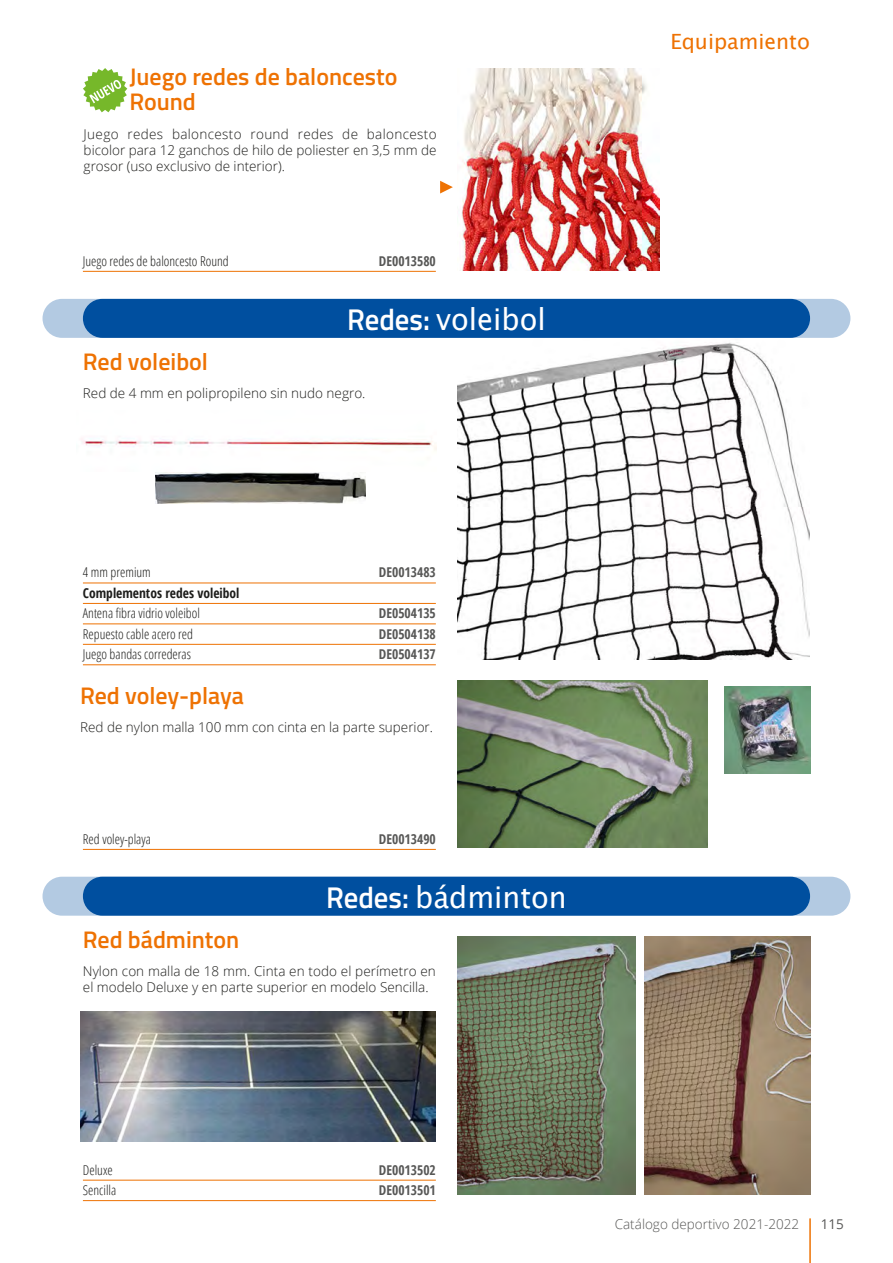
<style>
.page{position:relative;width:893px;height:1263px;background:#fff}
.page>*{position:absolute;margin:0;border:0;box-sizing:border-box;transform-origin:0 0}
.t1{font:30px "Lucida Grande";color:#fff;scale:.96 1}
.t2{font:600 24px/25.5px "Titillium Web";color:#ee7203}
.t3{font:21px "Lucida Grande";color:#ee7203}
.t4{font:300 13.5px/16.2px "Open Sans";color:#1d1d1b;text-align:justify}
.t5{font:300 13.5px "Open Sans Condensed";color:#1d1d1b}
.t6{font:700 13.5px "Open Sans Condensed";color:#575756}
.t7{font:300 13.5px "Open Sans";color:#575756}
.t8{font:700 13.5px "Open Sans Condensed";color:#1d1d1b}
.t9{font:13.5px "Open Sans";color:#575756}
.s1{font-family:"Titillium Web";font-weight:600}
</style>
<div class="page">
<img style="left:457px;top:343px;width:353px;height:316px">
<hr style="left:809px;top:1219px;width:2px;height:44px;background:#ee7203">
<svg style="left:83px;top:68px;width:44px;height:44px"></svg>
<hr style="left:83px;top:271px;width:353px;height:1px;background:#ee7203">
<div style="left:43px;top:299px;width:807px;height:39px;background:#b3cae2;border-radius:19px"></div>
<div style="left:83px;top:299px;width:727px;height:39px;background:#004f9f;border-radius:19px"></div>
<hr style="left:83px;top:583px;width:353px;height:1px;background:#ee7203">
<hr style="left:83px;top:603px;width:353px;height:1px;background:#ee7203">
<hr style="left:83px;top:624px;width:353px;height:1px;background:#ee7203">
<hr style="left:83px;top:644px;width:353px;height:1px;background:#ee7203">
<hr style="left:83px;top:664px;width:353px;height:1px;background:#ee7203">
<img style="left:81px;top:438px;width:356px;height:13px">
<img style="left:155px;top:472px;width:210px;height:31px">
<hr style="left:83px;top:849px;width:353px;height:1px;background:#ee7203">
<img style="left:457px;top:680px;width:251px;height:168px">
<img style="left:724px;top:687px;width:86px;height:87px">
<img style="left:460px;top:68px;width:199px;height:202px">
<div style="left:43px;top:877px;width:807px;height:39px;background:#b3cae2;border-radius:19px"></div>
<div style="left:83px;top:877px;width:727px;height:39px;background:#004f9f;border-radius:19px"></div>
<hr style="left:83px;top:1180px;width:353px;height:1px;background:#ee7203">
<hr style="left:83px;top:1200px;width:353px;height:1px;background:#ee7203">
<img style="left:80px;top:1011px;width:356px;height:130px">
<img style="left:457px;top:936px;width:178px;height:259px">
<img style="left:644px;top:936px;width:166px;height:259px">
<svg style="left:440px;top:181px;width:13px;height:12px"></svg>
<h2 class="t2" style="left:129px;top:63px;width:269px">Juego redes de baloncesto<br>Round</h2>
<p class="t4" style="left:84px;top:127px;width:354px">Juego redes baloncesto round redes de baloncesto bicolor para 12 ganchos de hilo de poliester en 3,5 mm de grosor (uso exclusivo de interior).</p>
<p class="t5" style="left:83px;top:255px;width:147px">Juego redes de baloncesto Round</p>
<p class="t6" style="left:379px;top:255px;width:59px">DE0013580</p>
<h1 class="t1" style="left:347px;top:306px;width:208px"><span class="s1">Redes:</span> voleibol</h1>
<h2 class="t2" style="left:83px;top:348px;width:127px">Red voleibol</h2>
<p class="t4" style="left:83px;top:386px;width:284px">Red de 4 mm en polipropileno sin nudo negro.</p>
<p class="t5" style="left:83px;top:567px;width:69px">4 mm premium</p>
<p class="t6" style="left:379px;top:567px;width:59px">DE0013483</p>
<p class="t8" style="left:83px;top:587px;width:158px">Complementos redes voleibol</p>
<p class="t5" style="left:83px;top:608px;width:118px">Antena fibra vidrio voleibol</p>
<p class="t6" style="left:379px;top:608px;width:59px">DE0504135</p>
<p class="t5" style="left:83px;top:628px;width:112px">Repuesto cable acero red</p>
<p class="t6" style="left:379px;top:628px;width:59px">DE0504138</p>
<p class="t5" style="left:83px;top:649px;width:110px">Juego bandas correderas</p>
<p class="t6" style="left:379px;top:649px;width:59px">DE0504137</p>
<h2 class="t2" style="left:80px;top:682px;width:165px">Red voley-playa</h2>
<p class="t4" style="left:80px;top:720px;width:354px">Red de nylon malla 100 mm con cinta en la parte superior.</p>
<p class="t5" style="left:83px;top:833px;width:69px">Red voley-playa</p>
<p class="t6" style="left:379px;top:833px;width:59px">DE0013490</p>
<h1 class="t1" style="left:326px;top:884px;width:252px"><span class="s1">Redes:</span> bádminton</h1>
<h2 class="t2" style="left:83px;top:926px;width:158px">Red bádminton</h2>
<p class="t4" style="left:83px;top:964px;width:354px">Nylon con malla de 18 mm. Cinta en todo el perímetro en el modelo Deluxe y en parte superior en modelo Sencilla.</p>
<h3 class="t3" style="left:670px;top:33px;width:141px">Equipamiento</h3>
<p class="t5" style="left:83px;top:1164px;width:31px">Deluxe</p>
<p class="t6" style="left:379px;top:1164px;width:59px">DE0013502</p>
<p class="t5" style="left:83px;top:1184px;width:35px">Sencilla</p>
<p class="t6" style="left:379px;top:1184px;width:59px">DE0013501</p>
<p class="t7" style="left:615px;top:1219px;width:186px">Catálogo deportivo 2021-2022</p>
<p class="t9" style="left:821px;top:1219px;width:25px">115</p>
</div>
